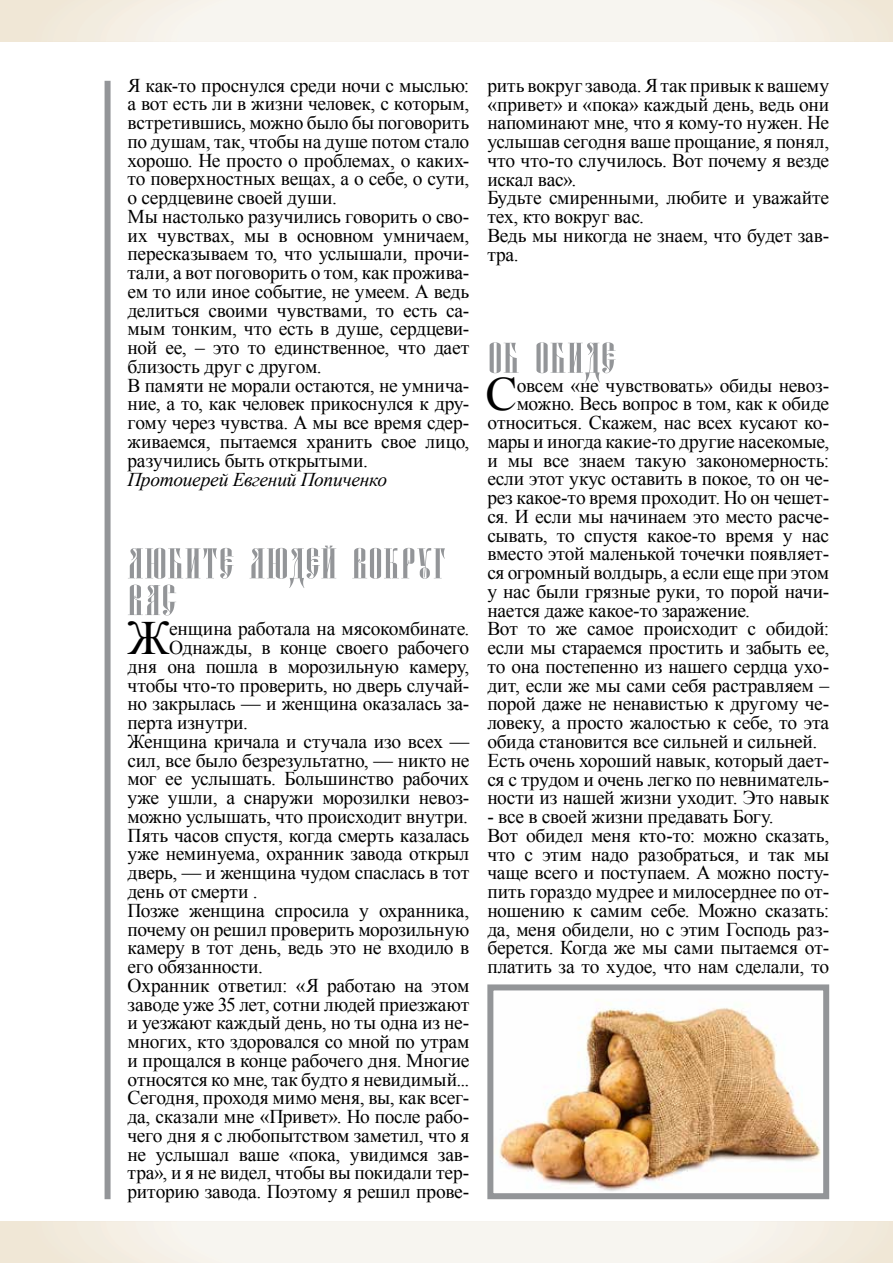
<style>
.page{position:relative;width:893px;height:1263px;background:#fff}
.page>*{position:absolute;margin:0;border:0;box-sizing:border-box;transform-origin:0 0}
.t1{font:47.85px "Times New Roman";color:#000}
.t2{font:37.5px/36.8px "Kathisma Ucs";letter-spacing:.005em;color:#939598;scale:1.7 1}
.t3{font:19.5px/18.8px "Times New Roman";letter-spacing:-.01em;color:#000}
.t4{font:italic 19.5px "Times New Roman";letter-spacing:-.015em;color:#000}
</style>
<div class="page">
<div style="left:0;top:1222px;width:893px;height:41px;background:#f0e7d6"></div>
<svg style="left:95px;top:1222px;width:741px;height:41px;background:#f6f3ed"></svg>
<div style="left:0;top:0;width:893px;height:41px;background:#f0e7d6"></div>
<svg style="left:95px;top:0;width:741px;height:41px;background:#f6f3ed"></svg>
<div style="left:105px;top:81px;width:6px;height:1118px;background:#939598"></div>
<img style="left:499px;top:999px;width:322px;height:192px">
<div style="left:487px;top:984px;width:342px;height:215px;border:6px solid #939598"></div>
<p class="t3" style="left:128px;top:75px;width:343px">Я как-то проснулся среди ночи с мыслью: а вот есть ли в жизни человек, с которым, встретившись, можно было бы поговорить по душам, так, чтобы на душе потом стало хорошо. Не просто о проблемах, о каких&shy;то поверхностных вещах, а о себе, о сути, о сердцевине своей души.<br>Мы настолько разучились говорить о сво&shy;их чувствах, мы в основном умничаем, пересказываем то, что услышали, прочи&shy;тали, а вот поговорить о том, как прожива&shy;ем то или иное событие, не умеем. А ведь делиться своими чувствами, то есть са&shy;мым тонким, что есть в душе, сердцеви&shy;ной ее, – это то единственное, что дает близость друг с другом.<br>В памяти не морали остаются, не умнича&shy;ние, а то, как человек прикоснулся к дру&shy;гому через чувства. А мы все время сдер&shy;живаемся, пытаемся хранить свое лицо, разучились быть открытыми.</p>
<p class="t4" style="left:128px;top:465px;width:261px">Протоиерей Евгений Попиченко</p>
<h2 class="t2" style="left:128px;top:545px;width:189px">Любите людей вокруг вас</h2>
<h1 class="t1" style="left:127px;top:606px;width:44px">Ж</h1>
<p class="t3" style="left:169px;top:619px;width:302px">енщина работала на мясокомбинате.</p>
<p class="t3" style="left:169px;top:638px;width:302px">Однажды, в конце своего рабочего</p>
<p class="t3" style="left:128px;top:657px;width:343px">дня она пошла в морозильную камеру,</p>
<p class="t3" style="left:128px;top:675px;width:343px">чтобы что-то проверить, но дверь случай-</p>
<p class="t3" style="left:128px;top:694px;width:343px">но закрылась — и женщина оказалась за-</p>
<p class="t3" style="left:128px;top:713px;width:122px">перта изнутри.</p>
<p class="t3" style="left:128px;top:732px;width:343px">Женщина кричала и стучала изо всех —</p>
<p class="t3" style="left:128px;top:750px;width:343px">сил, все было безрезультатно, — никто не</p>
<p class="t3" style="left:128px;top:769px;width:343px">мог ее услышать. Большинство рабочих</p>
<p class="t3" style="left:128px;top:788px;width:343px">уже ушли, а снаружи морозилки невоз-</p>
<p class="t3" style="left:128px;top:807px;width:342px">можно услышать, что происходит внутри.</p>
<p class="t3" style="left:128px;top:825px;width:343px">Пять часов спустя, когда смерть казалась</p>
<p class="t3" style="left:128px;top:844px;width:343px">уже неминуема, охранник завода открыл</p>
<p class="t3" style="left:128px;top:863px;width:343px">дверь, — и женщина чудом спаслась в тот</p>
<p class="t3" style="left:128px;top:882px;width:132px">день от смерти .</p>
<p class="t3" style="left:128px;top:900px;width:343px">Позже женщина спросила у охранника,</p>
<p class="t3" style="left:128px;top:919px;width:343px">почему он решил проверить морозильную</p>
<p class="t3" style="left:128px;top:938px;width:343px">камеру в тот день, ведь это не входило в</p>
<p class="t3" style="left:128px;top:957px;width:137px">его обязанности.</p>
<p class="t3" style="left:128px;top:975px;width:343px">Охранник ответил: «Я работаю на этом</p>
<p class="t3" style="left:128px;top:994px;width:343px">заводе уже 35 лет, сотни людей приезжают</p>
<p class="t3" style="left:128px;top:1013px;width:343px">и уезжают каждый день, но ты одна из не-</p>
<p class="t3" style="left:128px;top:1032px;width:343px">многих, кто здоровался со мной по утрам</p>
<p class="t3" style="left:128px;top:1051px;width:343px">и прощался в конце рабочего дня. Многие</p>
<p class="t3" style="left:128px;top:1069px;width:343px">относятся ко мне, так будто я невидимый...</p>
<p class="t3" style="left:128px;top:1088px;width:343px">Сегодня, проходя мимо меня, вы, как всег-</p>
<p class="t3" style="left:128px;top:1107px;width:343px">да, сказали мне «Привет». Но после рабо-</p>
<p class="t3" style="left:128px;top:1126px;width:343px">чего дня я с любопытством заметил, что я</p>
<p class="t3" style="left:128px;top:1144px;width:343px">не услышал ваше «пока, увидимся зав-</p>
<p class="t3" style="left:128px;top:1163px;width:343px">тра», и я не видел, чтобы вы покидали тер-</p>
<p class="t3" style="left:128px;top:1182px;width:343px">риторию завода. Поэтому я решил прове-</p>
<p class="t3" style="left:487px;top:76px;width:343px">рить вокруг завода. Я так привык к вашему «привет» и «пока» каждый день, ведь они напоминают мне, что я кому-то нужен. Не услышав сегодня ваше прощание, я понял, что что-то случилось. Вот почему я везде искал вас».<br>Будьте смиренными, любите и уважайте тех, кто вокруг вас.<br>Ведь мы никогда не знаем, что будет зав&shy;тра.</p>
<h2 class="t2" style="left:487px;top:340px;width:77px">Об обиде</h2>
<h1 class="t1" style="left:486px;top:362px;width:33px">С</h1>
<p class="t3" style="left:517px;top:375px;width:314px">овсем «не чувствовать» обиды невоз-</p>
<p class="t3" style="left:517px;top:394px;width:314px">можно. Весь вопрос в том, как к обиде</p>
<p class="t3" style="left:487px;top:413px;width:343px">относиться. Скажем, нас всех кусают ко-</p>
<p class="t3" style="left:487px;top:432px;width:343px">мары и иногда какие-то другие насекомые,</p>
<p class="t3" style="left:487px;top:450px;width:343px">и мы все знаем такую закономерность:</p>
<p class="t3" style="left:487px;top:469px;width:343px">если этот укус оставить в покое, то он че-</p>
<p class="t3" style="left:487px;top:488px;width:343px">рез какое-то время проходит. Но он чешет-</p>
<p class="t3" style="left:487px;top:507px;width:343px">ся. И если мы начинаем это место расче-</p>
<p class="t3" style="left:487px;top:525px;width:343px">сывать, то спустя какое-то время у нас</p>
<p class="t3" style="left:487px;top:544px;width:343px">вместо этой маленькой точечки появляет-</p>
<p class="t3" style="left:487px;top:563px;width:343px">ся огромный волдырь, а если еще при этом</p>
<p class="t3" style="left:487px;top:582px;width:343px">у нас были грязные руки, то порой начи-</p>
<p class="t3" style="left:487px;top:600px;width:264px">нается даже какое-то заражение.</p>
<p class="t3" style="left:487px;top:619px;width:343px">Вот то же самое происходит с обидой:</p>
<p class="t3" style="left:487px;top:638px;width:343px">если мы стараемся простить и забыть ее,</p>
<p class="t3" style="left:487px;top:657px;width:343px">то она постепенно из нашего сердца ухо-</p>
<p class="t3" style="left:487px;top:675px;width:343px">дит, если же мы сами себя растравляем –</p>
<p class="t3" style="left:487px;top:694px;width:343px">порой даже не ненавистью к другому че-</p>
<p class="t3" style="left:487px;top:713px;width:343px">ловеку, а просто жалостью к себе, то эта</p>
<p class="t3" style="left:487px;top:732px;width:331px">обида становится все сильней и сильней.</p>
<p class="t3" style="left:487px;top:750px;width:343px">Есть очень хороший навык, который дает-</p>
<p class="t3" style="left:487px;top:769px;width:343px">ся с трудом и очень легко по невниматель-</p>
<p class="t3" style="left:487px;top:788px;width:343px">ности из нашей жизни уходит. Это навык</p>
<p class="t3" style="left:487px;top:807px;width:343px">- все в своей жизни предавать Богу.<br>Вот обидел меня кто-то: можно сказать, что с этим надо разобраться, и так мы чаще всего и поступаем. А можно посту&shy;пить гораздо мудрее и милосерднее по от&shy;ношению к самим себе. Можно сказать: да, меня обидели, но с этим Господь раз&shy;берется. Когда же мы сами пытаемся от&shy;платить за то худое, что нам сделали, то</p>
</div>
